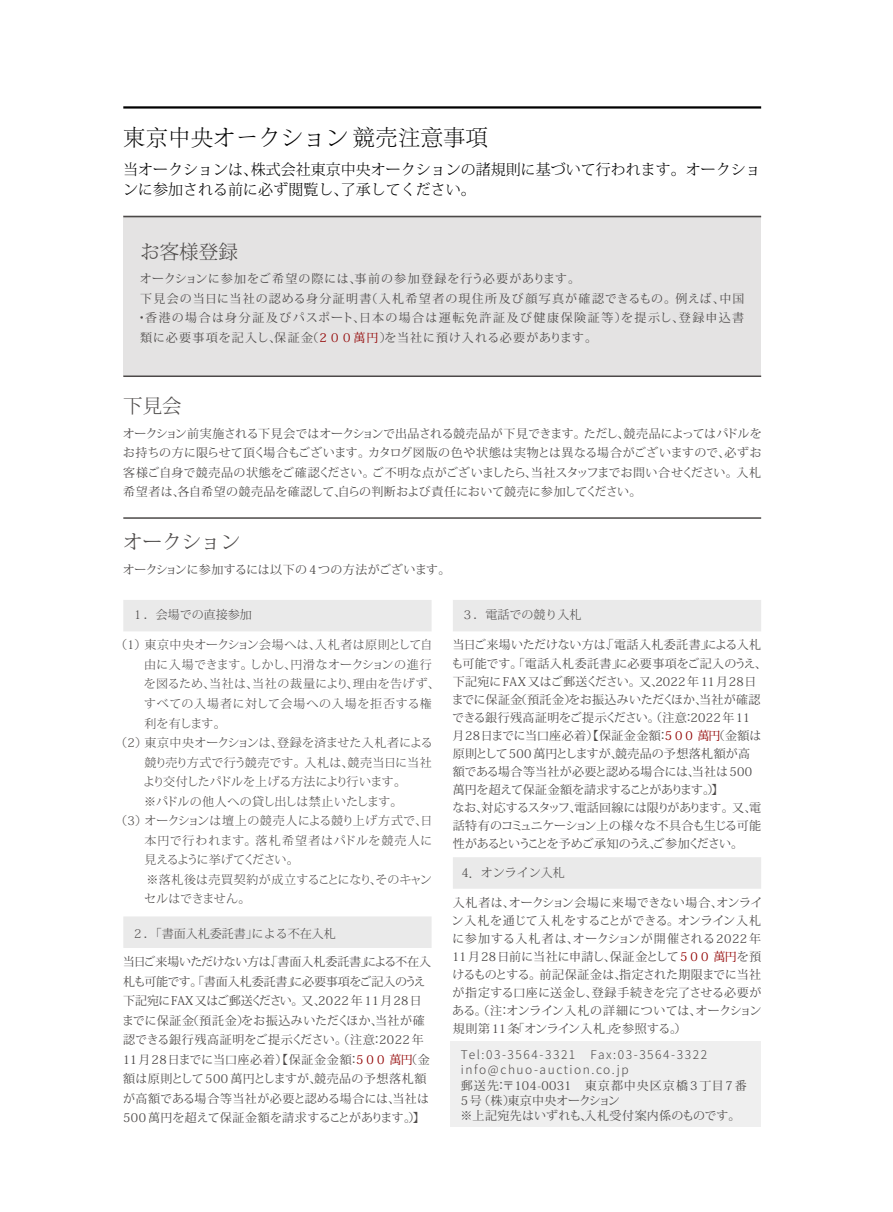
<style>
.page{position:relative;width:893px;height:1212px;background:#fff}
.page>*{position:absolute;margin:0;border:0;box-sizing:border-box;transform-origin:0 0}
.t1{font:300 22.5px "Adobe Song Std";color:#000}
.t2{font:300 19.5px "Koz Min Pro";color:#4c4948}
.t3{font:300 15px/19.5px "Koz Min Pro";color:#000}
.t4{font:12px/18px "Koz Min Pro";letter-spacing:.02em;color:#4c4948;text-align:justify}
.t5{font:12px/19.5px "Koz Min Pro";color:#4c4948}
.t6{font:300 12px "Koz Min Pro";color:#4c4948}
.t7{font:300 12px "Koz Min Pro";letter-spacing:.025em;color:#4c4948}
.t8{font:12px "Koz Min Pro";letter-spacing:.1em;color:#4c4948}
.t9{font:12px "Koz Min Pro";letter-spacing:.115em;color:#4c4948}
.t10{font:12px "Koz Min Pro";letter-spacing:.08em;color:#4c4948}
.t11{font:12px "Koz Min Pro";letter-spacing:.07em;color:#4c4948}
.t12{font:12px "Koz Min Pro";letter-spacing:-.01em;color:#4c4948}
.t13{font:300 12px "Koz Min Pro";letter-spacing:.045em;color:#4c4948}
.t14{font:300 12px "Koz Min Pro";letter-spacing:.06em;color:#4c4948}
.t15{font:300 12px "Koz Min Pro";letter-spacing:-.045em;color:#4c4948}
.t16{font:300 12px "Koz Min Pro";letter-spacing:.065em;color:#4c4948}
.t17{font:300 12px "Noto Sans CJ Ktc";letter-spacing:.13em;color:#4c4948}
.t18{font:300 12px "Koz Min Pro";letter-spacing:-.11em;color:#4c4948}
.t19{font:300 12px "Koz Min Pro";letter-spacing:-.03em;color:#4c4948}
.s1{color:#910000}
.s2{font-family:"Noto Sans CJ Ktc";font-weight:300}
</style>
<div class="page">
<div style="left:123px;top:216px;width:638px;height:160px;background:#e4e3e3"></div>
<hr style="left:123px;top:106px;width:638px;height:3px;background:#000">
<hr style="left:123px;top:216px;width:638px;height:1px;background:#4c4948">
<hr style="left:123px;top:375px;width:638px;height:2px;background:#4c4948">
<hr style="left:123px;top:517px;width:638px;height:2px;background:#4c4948">
<div style="left:123px;top:600px;width:309px;height:31px;background:#eaeaea"></div>
<div style="left:123px;top:916px;width:309px;height:32px;background:#eaeaea"></div>
<div style="left:453px;top:600px;width:308px;height:31px;background:#eaeaea"></div>
<div style="left:453px;top:857px;width:308px;height:32px;background:#eaeaea"></div>
<div style="left:451px;top:1041px;width:310px;height:86px;background:#efefef"></div>
<p class="t1" style="left:123px;top:125px;width:366px">東京中央オークション 競売注意事項</p>
<p class="t3" style="left:123px;top:159px;width:639px">当オークションは、株式会社東京中央オークションの諸規則に基づいて行われます。オークションに参加される前に必ず閲覧し、了承してください。</p>
<p class="t2" style="left:140px;top:238px;width:99px">お客様登録</p>
<p class="t11" style="left:140px;top:270px;width:442px">オークションに参加をご希望の際には、事前の参加登録を行う必要があります。</p>
<p class="t8" style="left:140px;top:290px;width:606px">下見会の当日に当社の認める身分証明書（入札希望者の現住所及び顔写真が確認できるもの。例えば、中国</p>
<p class="t9" style="left:136px;top:309px;width:610px">・香港の場合は身分証及びパスポート、日本の場合は運転免許証及び健康保険証等）を提示し、登録申込書</p>
<p class="t10" style="left:140px;top:329px;width:458px">類に必要事項を記入し、保証金（<span class="s1">2００萬円</span>）を当社に預け入れる必要があります。</p>
<p class="t2" style="left:123px;top:392px;width:60px">下見会</p>
<p class="t4" style="left:123px;top:423px;width:640px;line-height:19.5px">オークション前実施される下見会ではオークションで出品される競売品が下見できます。ただし、競売品によってはパドルをお持ちの方に限らせて頂く場合もございます。カタログ図版の色や状態は実物とは異なる場合がございますので、必ずお客様ご自身で競売品の状態をご確認ください。ご不明な点がございましたら、当社スタッフまでお問い合せください。入札希望者は、各自希望の競売品を確認して、自らの判断および責任において競売に参加してください。</p>
<p class="t2" style="left:123px;top:529px;width:118px">オークション</p>
<p class="t12" style="left:123px;top:561px;width:329px">オークションに参加するには以下の 4 つの方法がございます。</p>
<p class="t6" style="left:132px;top:607px;width:121px">１．会場での直接参加</p>
<p class="t7" style="left:115px;top:637px;width:319px">（1）東京中央オークション会場へは、入札者は原則として自</p>
<p class="t6" style="left:144px;top:656px;width:289px">由に入場できます。しかし、円滑なオークションの進行</p>
<p class="t13" style="left:144px;top:676px;width:297px">を図るため、当社は、当社の裁量により、理由を告げず、</p>
<p class="t14" style="left:144px;top:695px;width:289px">すべての入場者に対して会場への入場を拒否する権</p>
<p class="t6" style="left:144px;top:715px;width:83px">利を有します。</p>
<p class="t6" style="left:115px;top:734px;width:319px">（2）東京中央オークションは、登録を済ませた入札者による</p>
<p class="t6" style="left:144px;top:754px;width:289px">競り売り方式で行う競売です。入札は、競売当日に当社</p>
<p class="t15" style="left:143px;top:773px;width:264px">より交付したパドルを上げる方法により行います。</p>
<p class="t6" style="left:144px;top:793px;width:260px">※パドルの他人への貸し出しは禁止いたします。</p>
<p class="t6" style="left:115px;top:812px;width:319px">（3）オークションは壇上の競売人による競り上げ方式で、日</p>
<p class="t16" style="left:144px;top:832px;width:290px">本円で行われます。落札希望者はパドルを競売人に</p>
<p class="t18" style="left:144px;top:851px;width:156px">見えるように挙げてください。</p>
<p class="t7" style="left:146px;top:871px;width:287px">※落札後は売買契約が成立することになり、そのキャン</p>
<p class="t19" style="left:144px;top:890px;width:108px">セルはできません。</p>
<p class="t6" style="left:132px;top:925px;width:205px">２．「書面入札委託書」による不在入札</p>
<p class="t5" style="left:122px;top:951px;width:310px">当日ご来場いただけない方は、「書面入札委託書」による不在入札も可能です。「書面入札委託書」に必要事項をご記入のうえ下記宛にFAX又はご郵送ください。又、2022 年11月28日までに保証金（預託金）をお振込みいただくほか、当社が確認できる銀行残高証明をご提示ください。（注意：2022 年11月28日までに当口座必着）【保証金金額：<span class="s1">5 0 0 萬円</span>（金額は原則として500 萬円としますが、競売品の予想落札額が高額である場合等当社が必要と認める場合には、当社は500 萬円を超えて保証金額を請求することがあります。）】</p>
<p class="t6" style="left:461px;top:607px;width:121px">３．電話での競り入札</p>
<p class="t4" style="left:451px;top:636px;width:317px;text-align:left">当日ご来場いただけない方は、「電話入札委託書」による入札も可能です。「電話入札委託書」に必要事項をご記入のうえ、下記宛にFAX 又はご郵送ください。又、2022 年11月28日までに保証金（預託金）をお振込みいただくほか、当社が確認できる銀行残高証明をご提示ください。（注意：2022 年11月28日までに当口座必着）【保証金金額：<span class="s1">5 0 0 萬円</span>（金額は原則として500 萬円としますが、競売品の予想落札額が高<br>額である場合等当社が必要と認める場合には、当社は500<br>萬円を超えて保証金額を請求することがあります。）】<br>なお、対応するスタッフ、電話回線には限りがあります。又、電話特有のコミュニケーション上の様々な不具合も生じる可能性があるということを予めご承知のうえ、ご参加ください。</p>
<p class="t6" style="left:461px;top:864px;width:105px">4．オンライン入札</p>
<p class="t4" style="left:451px;top:893px;width:312px">入札者は、オークション会場に来場できない場合、オンライン入札を通じて入札をすることができる。オンライン入札に参加する入札者は、オークションが開催される2022 年11月28日前に当社に申請し、保証金として<span class="s1">5 0 0 萬円</span>を預けるものとする。前記保証金は、指定された期限までに当社が指定する口座に送金し、登録手続きを完了させる必要がある。（注：オンライン入札の詳細については、オークション規則第11 条「オンライン入札」を参照する。）</p>
<p class="t17" style="left:461px;top:1048px;width:116px">Tel:03-3564-3321</p>
<p class="t4" style="left:460px;top:1046px;width:288px;line-height:15.3px;text-align:left;text-indent:130px"><span class="s2">Fax:03-3564-3322 info@chuo-auction.co.jp<br></span>郵送先：〒104-0031　東京都中央区京橋3丁目7番<br>5 号 （株）東京中央オークション<br>※上記宛先はいずれも、入札受付案内係のものです。</p>
</div>
